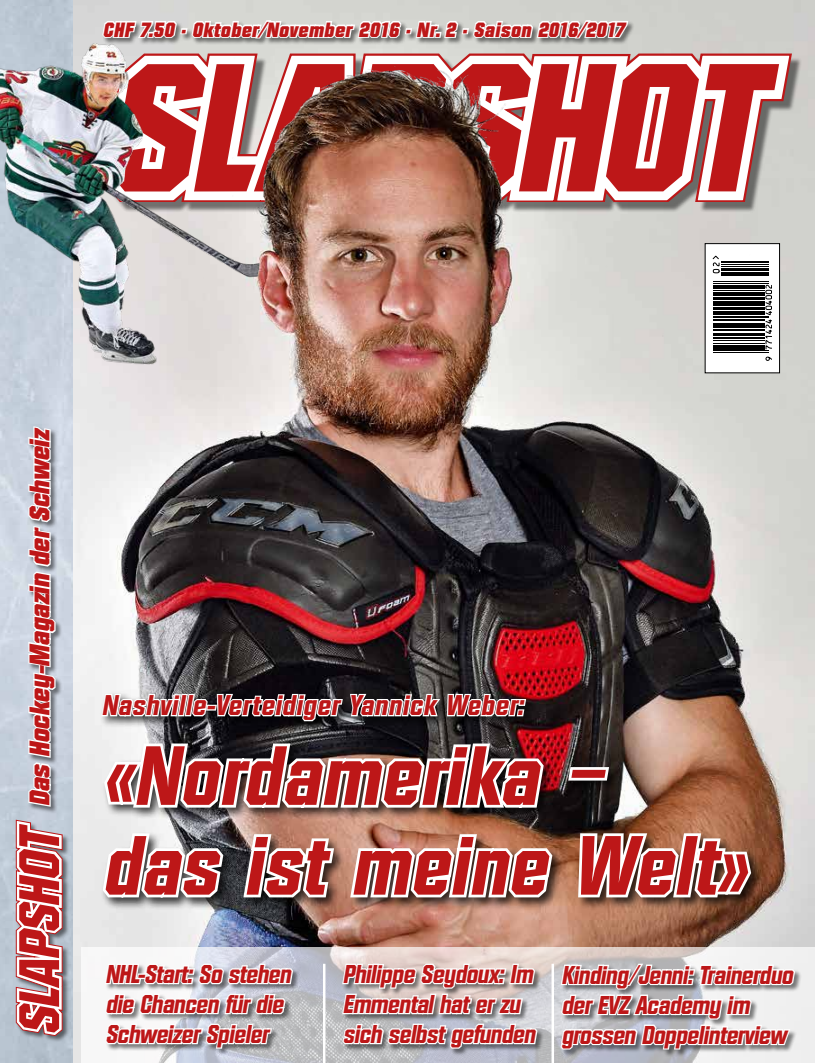
<style>
.page{position:relative;width:815px;height:1063px;background:#fff}
.page>*{position:absolute;margin:0;border:0;box-sizing:border-box;transform-origin:0 0}
.t1{font:italic 700 81.25px/89.8px "Diamante";letter-spacing:.02em;color:#bd1718;scale:.96 1}
.t2{font:italic 700 27.62px "Diamante";letter-spacing:.04em;color:#bd1718}
.t3{font:italic 800 27.5px "Diamante";color:#bd1718}
.t4{font:italic 700 25px/30px "Diamante";letter-spacing:-.01em;color:#bd1718;scale:.95 1}
.t5{font:italic 800 20px "Diamante";letter-spacing:.03em;color:#bd1718}
</style>
<div class="page">
<div style="left:0;top:0;width:83px;height:1063px;background:#fff;opacity:.75"></div>
<img style="left:74px;top:0;width:741px;height:1063px">
<div style="left:16px;top:820px;width:54px;height:223px;background:#000;opacity:.5"></div>
<svg style="left:16px;top:820px;width:47px;height:216px"></svg>
<svg style="left:0;top:418px;width:87px;height:390px"></svg>
<img style="left:0;top:21px;width:94px;height:362px">
<img style="left:94px;top:0;width:703px;height:947px">
<div style="left:81px;top:947px;width:734px;height:116px;background:#f7f7f7"></div>
<div style="left:561px;top:964px;width:241px;height:93px;background:#000;opacity:.5"></div>
<img style="left:98px;top:640px;width:698px;height:423px">
<p class="t5" style="left:103px;top:17px;width:523px">CHF 7.50 • Oktober/November 2016 • Nr. 2 • Saison 2016/2017</p>
<p class="t3" style="left:23px;top:806px;width:380px;rotate:-90deg">Das Hockey-Magazin der Schweiz</p>
<p class="t2" style="left:102px;top:689px;width:423px">Nashville-Verteidiger Yannick Weber:</p>
<h1 class="t1" style="left:102px;top:731px;width:672px">«Nordamerika –<br>das ist meine Welt»</h1>
<p class="t4" style="left:105px;top:959px;width:196px">NHL-Start: So stehen die Chancen für die<br>Schweizer Spieler</p>
<p class="t4" style="left:343px;top:959px;width:204px">Philippe Seydoux: Im<br>Emmental hat er zu sich selbst gefunden</p>
<p class="t4" style="left:561px;top:960px;width:245px">Kinding/Jenni: Trainerduo der EVZ Academy im grossen Doppelinterview</p>
</div>
